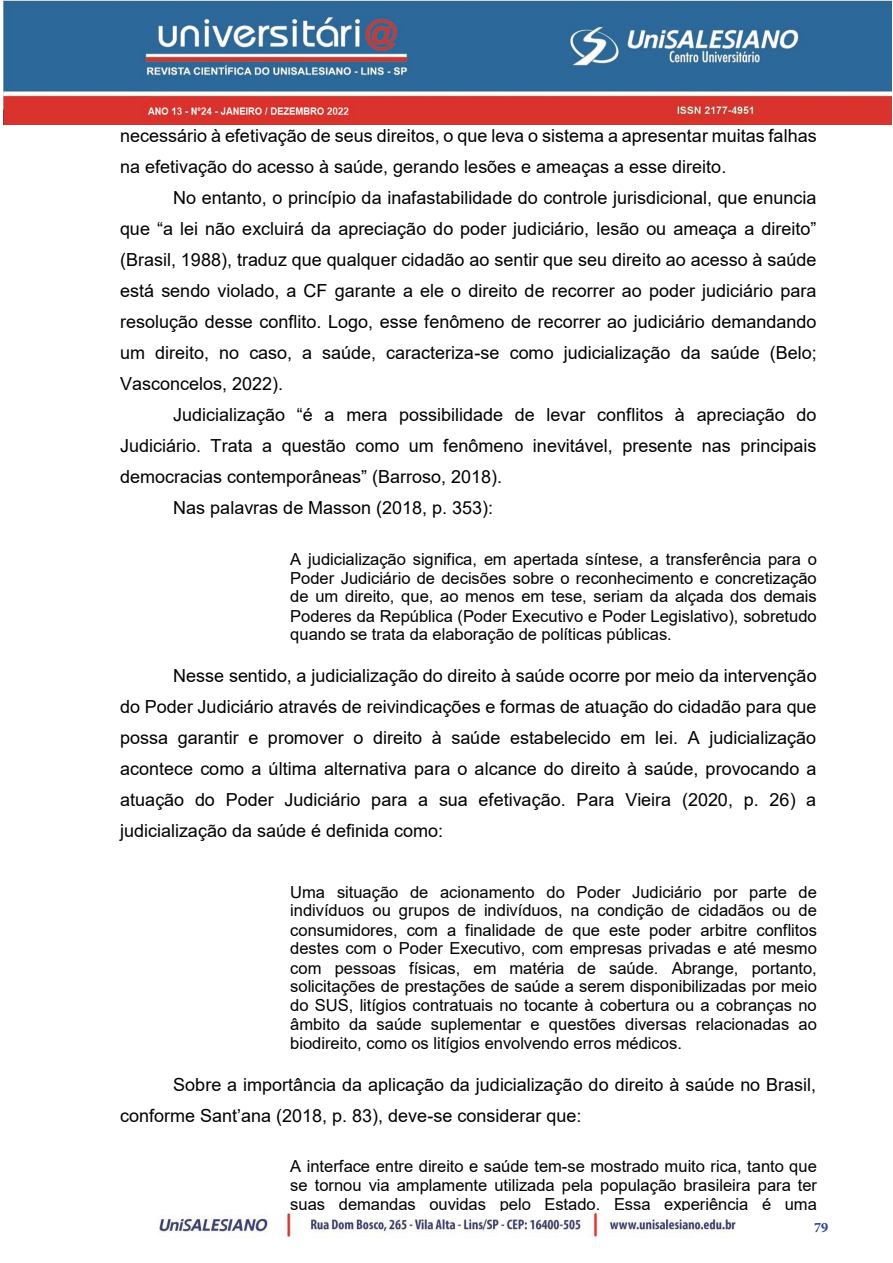
<style>
.page{position:relative;width:893px;height:1263px;background:#fff}
.page>*{position:absolute;margin:0;border:0;box-sizing:border-box;transform-origin:0 0}
.t1{font:18px/31px "Arial";color:#000;text-align:justify}
.t2{font:18px "Arial";color:#000}
.t3{font:18px "Times New Roman";color:#000}
.t4{font:16.5px/18.9px "Arial";color:#000;text-align:justify}
.s1{font-style:inherit}
.s2{font-family:"Minion Pro";font-weight:700;font-size:14.25px;color:#253f8e}
</style>
<div class="page">
<img style="left:159px;top:1210px;width:576px;height:28px">
<img style="left:3px;top:0;width:888px;height:125px">
<p class="t1" style="left:120px;top:120px;width:698px">necessário à efetivação de seus direitos, o que leva o sistema a apresentar muitas falhas</p>
<p class="t1" style="left:120px;top:151px;width:608px">na efetivação do acesso à saúde, gerando lesões e ameaças a esse direito.</p>
<p class="t1" style="left:173px;top:182px;width:645px">No entanto, o princípio da inafastabilidade do controle jurisdicional, que enuncia</p>
<p class="t2" style="left:120px;top:216px;width:698px">que “a lei não excluirá da apreciação do poder judiciário, lesão ou ameaça a direito”</p>
<p class="t1" style="left:120px;top:244px;width:698px">(Brasil, 1988), traduz que qualquer cidadão ao sentir que seu direito ao acesso à saúde</p>
<p class="t1" style="left:120px;top:275px;width:698px">está sendo violado, a CF garante a ele o direito de recorrer ao poder judiciário para</p>
<p class="t1" style="left:120px;top:306px;width:698px">resolução desse conflito. Logo, esse fenômeno de recorrer ao judiciário demandando</p>
<p class="t1" style="left:120px;top:337px;width:698px">um direito, no caso, a saúde, caracteriza-se como judicialização da saúde (Belo;</p>
<p class="t1" style="left:120px;top:368px;width:165px">Vasconcelos, 2022).</p>
<p class="t2" style="left:173px;top:402px;width:645px">Judicialização “é a mera possibilidade de levar conflitos à apreciação do</p>
<p class="t1" style="left:120px;top:430px;width:698px">Judiciário. Trata a questão como um fenômeno inevitável, presente nas principais</p>
<p class="t2" style="left:120px;top:464px;width:384px">democracias contemporâneas” (Barroso, 2018).</p>
<p class="t1" style="left:173px;top:492px;width:321px">Nas palavras de Masson (2018, p. 353):</p>
<p class="t4" style="left:290px;top:549px;width:528px">A judicialização significa, em apertada síntese, a transferência para o Poder Judiciário de decisões sobre o reconhecimento e concretização de um direito, que, ao menos em tese, seriam da alçada dos demais Poderes da República (Poder Executivo e Poder Legislativo), sobretudo quando se trata da elaboração de políticas públicas.</p>
<p class="t1" style="left:120px;top:660px;width:698px;text-indent:53px">Nesse sentido, a judicialização do direito à saúde ocorre por meio da intervenção do Poder Judiciário através de reivindicações e formas de atuação do cidadão para que possa garantir e promover o direito à saúde estabelecido em lei. A judicialização acontece como a última alternativa para o alcance do direito à saúde, provocando a atuação do Poder Judiciário para a sua efetivação. Para Vieira (2020, p. 26) a judicialização da saúde é definida como:</p>
<p class="t4" style="left:290px;top:882px;width:528px">Uma situação de acionamento do Poder Judiciário por parte de indivíduos ou grupos de indivíduos, na condição de cidadãos ou de consumidores, com a finalidade de que este poder arbitre conflitos destes com o Poder Executivo, com empresas privadas e até mesmo com pessoas físicas, em matéria de saúde. Abrange, portanto, solicitações de prestações de saúde a serem disponibilizadas por meio do SUS, litígios contratuais no tocante à cobertura ou a cobranças no âmbito da saúde suplementar e questões diversas relacionadas ao biodireito, como os litígios envolvendo erros médicos.</p>
<p class="t1" style="left:120px;top:1069px;width:698px;text-indent:53px">Sobre a importância da aplicação da judicialização do direito à saúde no Brasil, <span class="s1">conforme Sant’ana (2018, p. 83), deve</span>-se considerar que:</p>
<p class="t4" style="left:290px;top:1156px;width:528px">A interface entre direito e saúde tem-se mostrado muito rica, tanto que se tornou via amplamente utilizada pela população brasileira para ter suas demandas ouvidas pelo Estado. Essa experiência é uma</p>
<p class="t3" style="left:788px;top:1213px;width:41px">75 <span class="s2">79</span></p>
</div>
